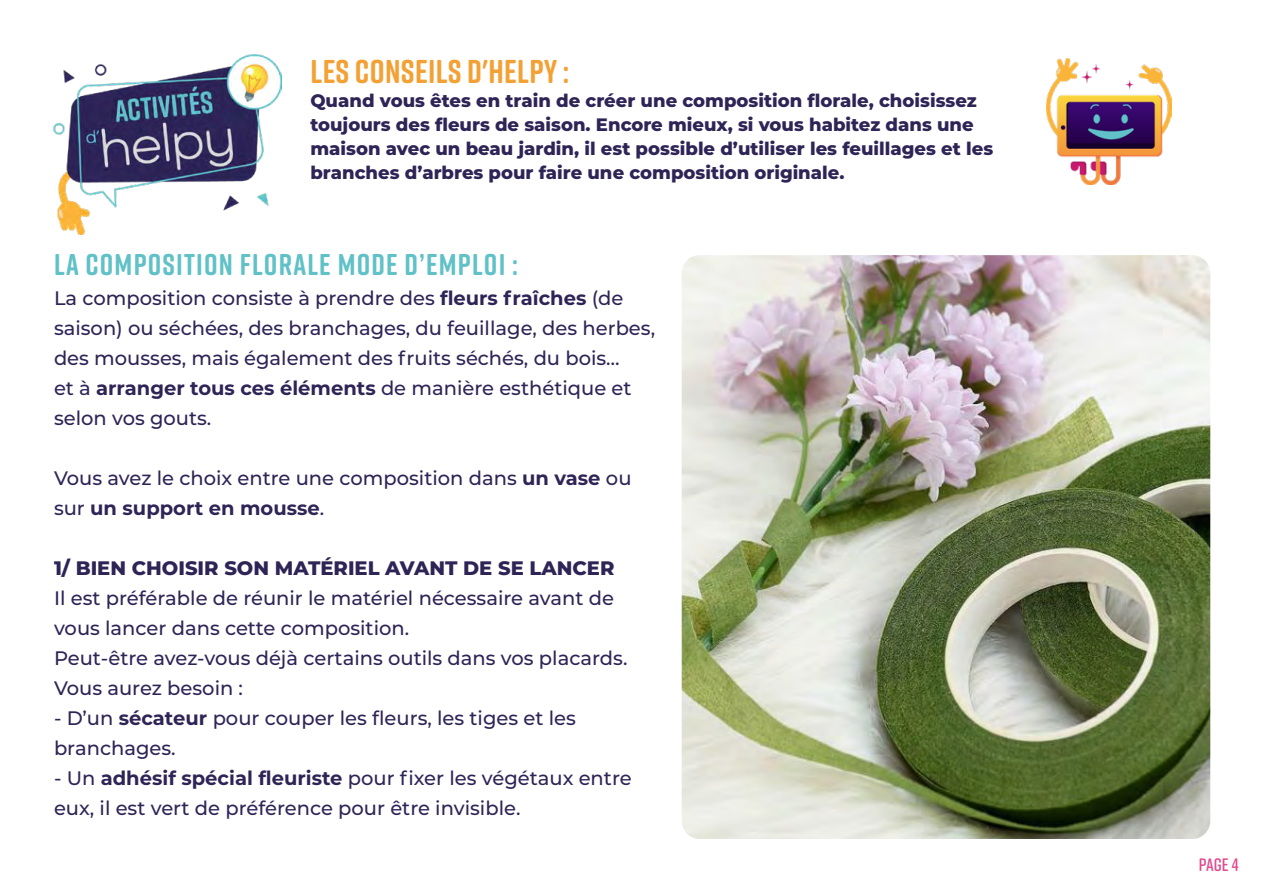
<style>
.page{position:relative;width:1263px;height:893px;background:#fff}
.page>*{position:absolute;margin:0;border:0;box-sizing:border-box;transform-origin:0 0}
.t1{font:700 33px "Rift Soft";letter-spacing:.01em;color:#f3a134}
.t2{font:700 30px "Rift Soft";letter-spacing:.04em;color:#60c1c7}
.t3{font:500 19.5px/30px "Montserrat";color:#2f2456}
.t4{font:800 19.5px "Montserrat";color:#2f2456}
.t5{font:800 18px/24px "Montserrat";color:#2f2456}
.t6{font:600 18px "Rift Soft";color:#e04d8f}
.s1{font-weight:700}
</style>
<div class="page">
<img style="left:53px;top:54px;width:228px;height:180px">
<img style="left:1046px;top:58px;width:125px;height:126px">
<img style="left:682px;top:255px;width:528px;height:584px">
<h1 class="t1" style="left:311px;top:48px;width:260px">LES CONSEILS D'HELPY :</h1>
<p class="t5" style="left:310px;top:88px;width:684px">Quand vous êtes en train de créer une composition florale, choisissez toujours des fleurs de saison. Encore mieux, si vous habitez dans une maison avec un beau jardin, il est possible d’utiliser les feuillages et les branches d’arbres pour faire une composition originale.</p>
<h2 class="t2" style="left:54px;top:243px;width:465px">LA COMPOSITION FLORALE MODE D’EMPLOI :</h2>
<p class="t3" style="left:54px;top:283px;width:603px">La composition consiste à prendre des <span class="s1">fleurs fraîches</span> (de saison) ou séchées, des branchages, du feuillage, des herbes, des mousses, mais également des fruits séchés, du bois…<br>et à <span class="s1">arranger tous ces éléments</span> de manière esthétique et selon vos gouts.</p>
<p class="t3" style="left:54px;top:463px;width:579px">Vous avez le choix entre une composition dans <span class="s1">un vase</span> ou sur <span class="s1">un support en mousse</span>.</p>
<p class="t4" style="left:54px;top:554px;width:562px">1/ BIEN CHOISIR SON MATÉRIEL AVANT DE SE LANCER</p>
<p class="t3" style="left:54px;top:583px;width:575px">Il est préférable de réunir le matériel nécessaire avant de vous lancer dans cette composition.<br>Peut-être avez-vous déjà certains outils dans vos placards.<br>Vous aurez besoin :</p>
<p class="t3" style="left:54px;top:703px;width:523px">- D’un <span class="s1">sécateur</span> pour couper les fleurs, les tiges et les branchages.</p>
<p class="t3" style="left:54px;top:763px;width:579px">- Un <span class="s1">adhésif spécial fleuriste</span> pour fixer les végétaux entre eux, il est vert de préférence pour être invisible.</p>
<p class="t6" style="left:1199px;top:852px;width:41px">Page 4</p>
</div>
